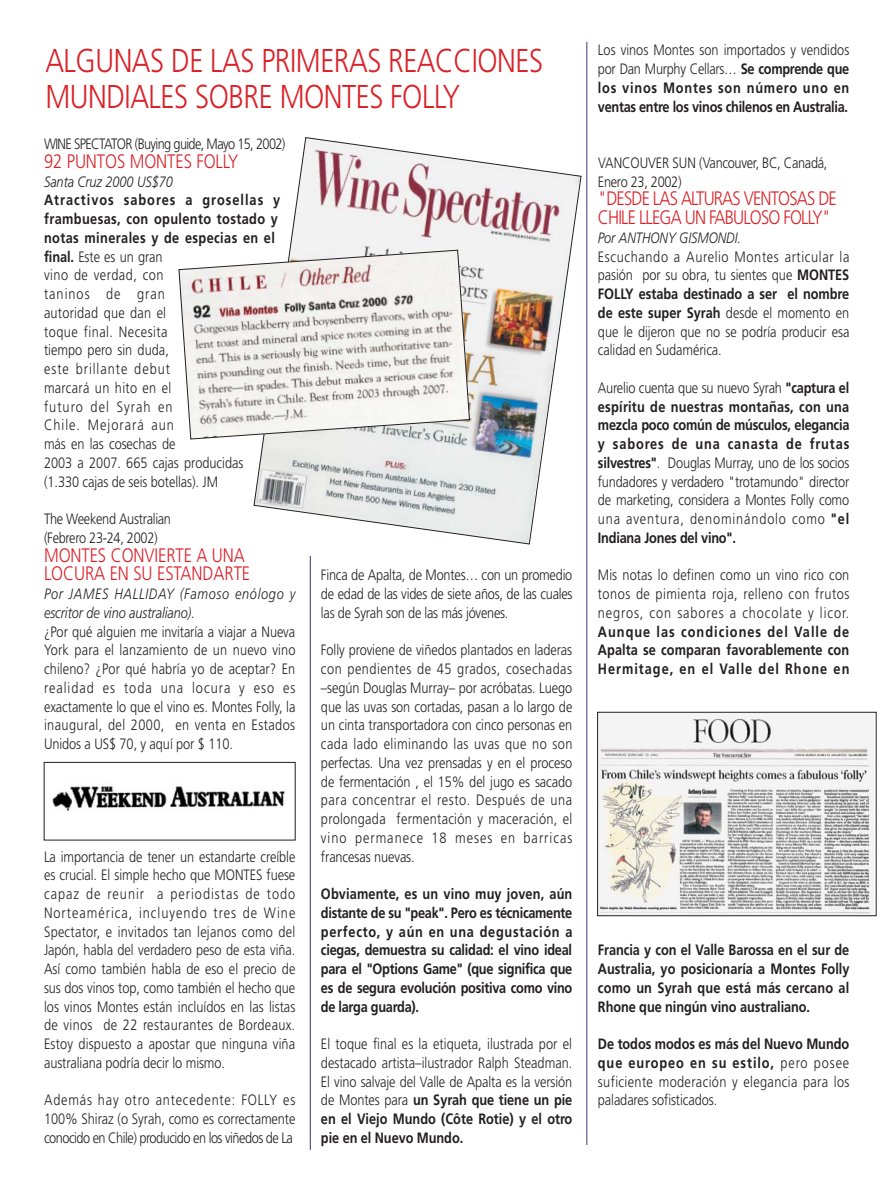
<style>
.page{position:relative;width:893px;height:1191px;background:#fff}
.page>*{position:absolute;margin:0;border:0;box-sizing:border-box;transform-origin:0 0}
.t1{font:300 33px/36px "Frutiger";letter-spacing:-.015em;color:#da2128;scale:.85 1}
.t2{font:300 19.5px/18.8px "Frutiger";letter-spacing:-.005em;color:#da2128;scale:.85 1}
.t3{font:300 19.5px/18.8px "Frutiger";letter-spacing:-.05em;color:#da2128;scale:.85 1}
.t4{font:300 15px/18.8px "Frutiger";letter-spacing:-.005em;color:#231f20;text-align:justify;scale:.85 1}
.t5{font:700 15px/18.8px "Frutiger";letter-spacing:-.02em;color:#231f20;text-align:justify;scale:.85 1}
.t6{font:300 15px/18.8px "Frutiger";letter-spacing:.02em;color:#231f20;scale:.85 1}
.t7{font:300 15px "Frutiger";letter-spacing:-.05em;color:#231f20;scale:.85 1}
.s1{font-style:italic}
.s2{font-weight:700}
.s3{font-weight:300}
</style>
<div class="page">
<hr style="left:310px;top:556px;width:1px;height:594px;background:#423474">
<hr style="left:586px;top:42px;width:1px;height:1103px;background:#423474">
<img style="left:253px;top:137px;width:328px;height:408px">
<img style="left:599px;top:714px;width:274px;height:200px">
<div style="left:597px;top:712px;width:279px;height:204px;border:1px solid #231f20"></div>
<img style="left:52px;top:786px;width:233px;height:26px">
<div style="left:44px;top:762px;width:251px;height:79px;border:1px solid #231f20"></div>
<svg style="left:178px;top:250px;width:292px;height:189px"></svg>
<p class="t1" style="left:45px;top:46px;width:587px">ALGUNAS DE LAS PRIMERAS REACCIONES<br>MUNDIALES SOBRE MONTES FOLLY</p>
<p class="t7" style="left:44px;top:138px;width:285px">WINE SPECTATOR (Buying guide, Mayo 15, 2002)</p>
<p class="t2" style="left:44px;top:153px;width:230px">92 PUNTOS MONTES FOLLY</p>
<p class="t6" style="left:44px;top:173px;width:279px"><span class="s1">Santa Cruz 2000 US$70<br></span><span class="s2">Atractivos sabores a grosellas y frambuesas, con opulento tostado y notas minerales y de especias en el final.</span> Este es un gran<br>vino de verdad, con<br>taninos de gran<br>autoridad que dan el<br>toque final. Necesita<br>tiempo pero sin duda,<br>este brillante debut<br>marcará un hito en el<br>futuro del Syrah en<br>Chile. Mejorará aun<br>más en las cosechas de<br>2003 a 2007. 665 cajas producidas (1.330 cajas de seis botellas). JM</p>
<p class="t4" style="left:44px;top:511px;width:151px">The Weekend Australian (Febrero 23-24, 2002)</p>
<p class="t2" style="left:44px;top:547px;width:244px">MONTES CONVIERTE A UNA<br>LOCURA EN SU ESTANDARTE</p>
<p class="t4" style="left:44px;top:586px;width:297px;text-align:left"><span class="s1">Por JAMES HALLIDAY (Famoso enólogo y escritor de vino australiano).<br></span>¿Por qué alguien me invitaría a viajar a Nueva York para el lanzamiento de un nuevo vino chileno? ¿Por qué habría yo de aceptar? En realidad es toda una locura y eso es exactamente lo que el vino es. Montes Folly, la inaugural, del 2000, en venta en Estados Unidos a US$ 70, y aquí por $ 110.</p>
<p class="t4" style="left:44px;top:848px;width:297px">La importancia de tener un estandarte creíble es crucial. El simple hecho que MONTES fuese capaz de reunir a periodistas de todo Norteamérica, incluyendo tres de Wine Spectator, e invitados tan lejanos como del Japón, habla del verdadero peso de esta viña.<br>Así como también habla de eso el precio de sus dos vinos top, como también el hecho que los vinos Montes están incluídos en las listas de vinos de 22 restaurantes de Bordeaux.<br>Estoy dispuesto a apostar que ninguna viña australiana podría decir lo mismo.</p>
<p class="t4" style="left:44px;top:1092px;width:297px">Además hay otro antecedente: FOLLY es 100% Shiraz (o Syrah, como es correctamente conocido en Chile) producido en los viñedos de La</p>
<p class="t4" style="left:321px;top:567px;width:297px">Finca de Apalta, de Montes… con un promedio de edad de las vides de siete años, de las cuales las de Syrah son de las más jóvenes.</p>
<p class="t4" style="left:321px;top:642px;width:297px">Folly proviene de viñedos plantados en laderas con pendientes de 45 grados, cosechadas –según Douglas Murray– por acróbatas. Luego que las uvas son cortadas, pasan a lo largo de un cinta transportadora con cinco personas en cada lado eliminando las uvas que no son perfectas. Una vez prensadas y en el proceso de fermentación , el 15% del jugo es sacado para concentrar el resto. Después de una prolongada fermentación y maceración, el vino permanece 18 meses en barricas francesas nuevas.</p>
<p class="t5" style="left:321px;top:886px;width:297px">Obviamente, es un vino muy joven, aún distante de su "peak". Pero es técnicamente perfecto, y aún en una degustación a ciegas, demuestra su calidad: el vino ideal para el "Options Game" (que significa que es de segura evolución positiva como vino de larga guarda).</p>
<p class="t4" style="left:321px;top:1036px;width:297px">El toque final es la etiqueta, ilustrada por el destacado artista–ilustrador Ralph Steadman.<br>El vino salvaje del Valle de Apalta es la versión de Montes para <span class="s2">un Syrah que tiene un pie en el Viejo Mundo (Côte Rotie) y el otro pie en el Nuevo Mundo.</span></p>
<p class="t5" style="left:598px;top:42px;width:297px"><span class="s3">Los vinos Montes son importados y vendidos por Dan Murphy Cellars…</span> Se comprende que los vinos Montes son número uno en ventas entre los vinos chilenos en Australia.</p>
<p class="t4" style="left:598px;top:154px;width:271px">VANCOUVER SUN (Vancouver, BC, Canadá,<br>Enero 23, 2002)</p>
<p class="t3" style="left:598px;top:191px;width:282px">"DESDE LAS ALTURAS VENTOSAS DE<br>CHILE LLEGA UN FABULOSO FOLLY"</p>
<p class="t4" style="left:598px;top:229px;width:297px;text-align:left"><span class="s1">Por ANTHONY GISMONDI.<br></span>Escuchando a Aurelio Montes articular la pasión por su obra, tu sientes que <span class="s2">MONTES FOLLY estaba destinado a ser el nombre de este super Syrah</span> desde el momento en que le dijeron que no se podría producir esa calidad en Sudamérica.</p>
<p class="t4" style="left:598px;top:379px;width:297px">Aurelio cuenta que su nuevo Syrah <span class="s2">"captura el espíritu de nuestras montañas, con una mezcla poco común de músculos, elegancia y sabores de una canasta de frutas silvestres"</span>. Douglas Murray, uno de los socios fundadores y verdadero "trotamundo" director de marketing, considera a Montes Folly como una aventura, denominándolo como <span class="s2">"el Indiana Jones del vino".</span></p>
<p class="t4" style="left:598px;top:567px;width:297px">Mis notas lo definen como un vino rico con tonos de pimienta roja, relleno con frutos negros, con sabores a chocolate y licor.<br><span class="s2">Aunque las condiciones del Valle de Apalta se comparan favorablemente con Hermitage, en el Valle del Rhone en</span></p>
<p class="t5" style="left:598px;top:942px;width:297px">Francia y con el Valle Barossa en el sur de Australia, yo posicionaría a Montes Folly como un Syrah que está más cercano al Rhone que ningún vino australiano.</p>
<p class="t4" style="left:598px;top:1036px;width:297px"><span class="s2">De todos modos es más del Nuevo Mundo que europeo en su estilo,</span> pero posee suficiente moderación y elegancia para los paladares sofisticados.</p>
</div>
